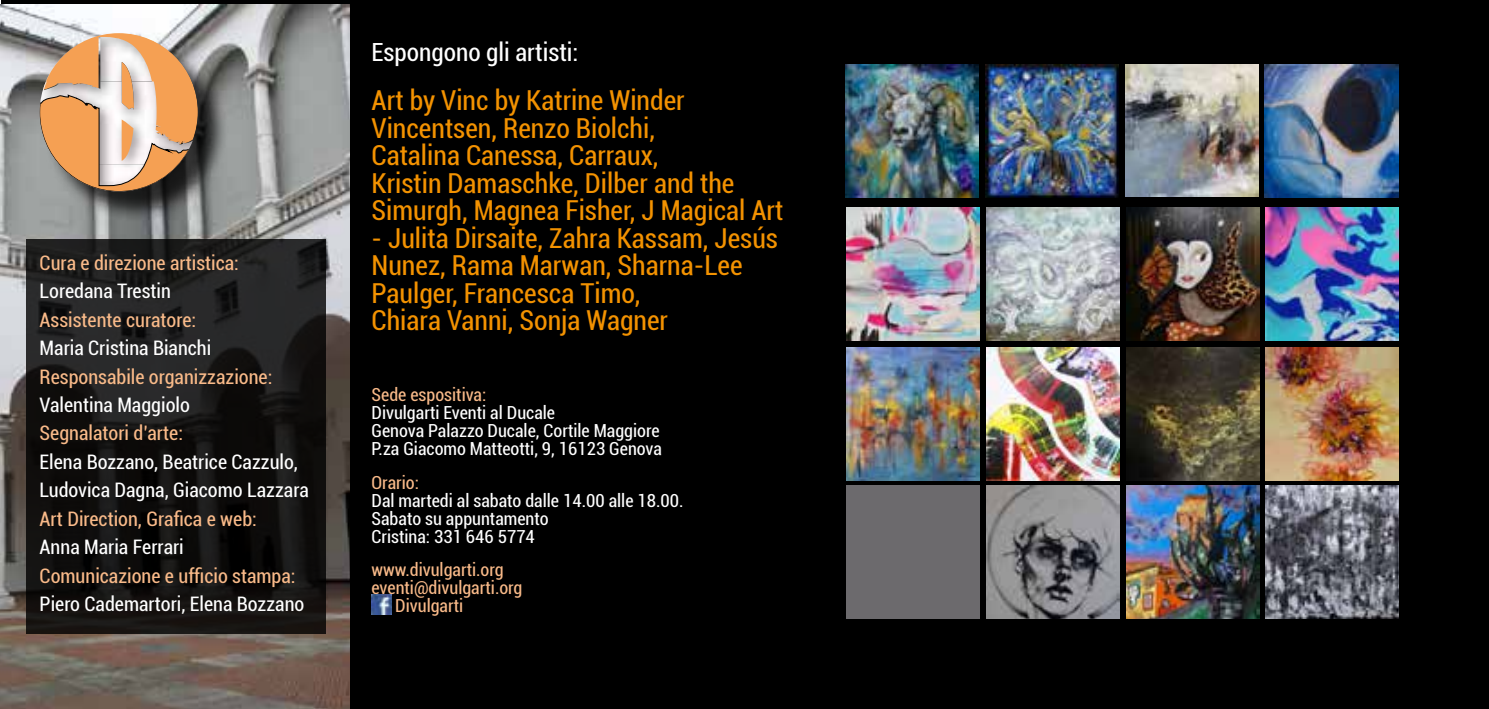
<style>
.page{position:relative;width:1489px;height:709px;background:#fff}
.page>*{position:absolute;margin:0;border:0;box-sizing:border-box;transform-origin:0 0}
.t1{font:condensed 27.5px/27.5px "Roboto";color:#f39200}
.t2{font:condensed 25px "Roboto";color:#fff}
.t3{font:condensed 20px/28.5px "Roboto";color:#fff}
.t4{font:condensed 20px "Roboto";color:#f9ba89}
.t5{font:condensed 18px/18px "Roboto";color:#fff}
.t6{font:condensed 18px "Roboto";color:#f9ba89}
</style>
<div class="page">
<div style="left:1px;top:0;width:1487px;height:709px;background:#000"></div>
<img style="left:0;top:4px;width:349px;height:705px">
<svg style="left:27px;top:239px;width:299px;height:394px"></svg>
<div style="left:43px;top:37px;width:186px;height:185px;background:#000;opacity:.75"></div>
<svg style="left:40px;top:33px;width:158px;height:158px;background:#d3aa86"></svg>
<img style="left:371px;top:594px;width:21px;height:20px">
<img style="left:846px;top:207px;width:133px;height:133px">
<img style="left:986px;top:207px;width:133px;height:133px">
<img style="left:1126px;top:486px;width:133px;height:133px">
<img style="left:1265px;top:486px;width:133px;height:133px">
<img style="left:1126px;top:207px;width:133px;height:133px">
<img style="left:1265px;top:207px;width:133px;height:133px">
<img style="left:986px;top:347px;width:133px;height:133px">
<img style="left:1126px;top:347px;width:133px;height:133px">
<img style="left:1265px;top:347px;width:133px;height:133px">
<img style="left:846px;top:347px;width:133px;height:133px">
<img style="left:986px;top:486px;width:133px;height:133px">
<div style="left:846px;top:486px;width:133px;height:133px;background:#6c6a6d"></div>
<img style="left:845px;top:65px;width:133px;height:133px">
<img style="left:985px;top:65px;width:133px;height:133px">
<img style="left:1125px;top:65px;width:133px;height:132px">
<img style="left:1264px;top:65px;width:133px;height:133px">
<p class="t4" style="left:40px;top:249px;width:201px">Cura e direzione artistica:</p>
<p class="t3" style="left:40px;top:276px;width:133px">Loredana Trestin</p>
<p class="t4" style="left:40px;top:305px;width:158px">Assistente curatore:</p>
<p class="t3" style="left:40px;top:333px;width:173px">Maria Cristina Bianchi</p>
<p class="t4" style="left:40px;top:362px;width:234px">Responsabile organizzazione:</p>
<p class="t3" style="left:40px;top:390px;width:152px">Valentina Maggiolo</p>
<p class="t4" style="left:40px;top:419px;width:145px">Segnalatori d’arte:</p>
<p class="t3" style="left:40px;top:447px;width:271px">Elena Bozzano, Beatrice Cazzulo,<br>Ludovica Dagna, Giacomo Lazzara</p>
<p class="t4" style="left:40px;top:505px;width:219px">Art Direction, Grafica e web:</p>
<p class="t3" style="left:40px;top:532px;width:146px">Anna Maria Ferrari</p>
<p class="t4" style="left:40px;top:561px;width:257px">Comunicazione e ufficio stampa:</p>
<p class="t3" style="left:40px;top:589px;width:266px">Piero Cademartori, Elena Bozzano</p>
<p class="t2" style="left:371px;top:35px;width:208px">Espongono gli artisti:</p>
<p class="t1" style="left:371px;top:85px;width:413px">Art by Vinc by Katrine Winder<br>Vincentsen, Renzo Biolchi,<br>Catalina Canessa, Carraux,<br>Kristin Damaschke, Dilber and the<br>Simurgh, Magnea Fisher, J Magical Art</p>
<p class="t1" style="left:371px;top:223px;width:408px">- Julita Dirsaite, Zahra Kassam, Jesús<br>Nunez, Rama Marwan, Sharna-Lee<br>Paulger, Francesca Timo,<br>Chiara Vanni, Sonja Wagner</p>
<p class="t6" style="left:371px;top:382px;width:116px">Sede espositiva:</p>
<p class="t5" style="left:371px;top:403px;width:292px">Divulgarti Eventi al Ducale<br>Genova Palazzo Ducale, Cortile Maggiore<br>P.za Giacomo Matteotti, 9, 16123 Genova</p>
<p class="t6" style="left:371px;top:470px;width:49px">Orario:</p>
<p class="t5" style="left:371px;top:490px;width:313px">Dal martedi al sabato dalle 14.00 alle 18.00.<br>Sabato su appuntamento<br>Cristina: 331 646 5774</p>
<p class="t6" style="left:371px;top:557px;width:134px">www.divulgarti.org</p>
<p class="t6" style="left:371px;top:575px;width:152px">eventi@divulgarti.org</p>
<p class="t6" style="left:395px;top:593px;width:69px">Divulgarti</p>
</div>
